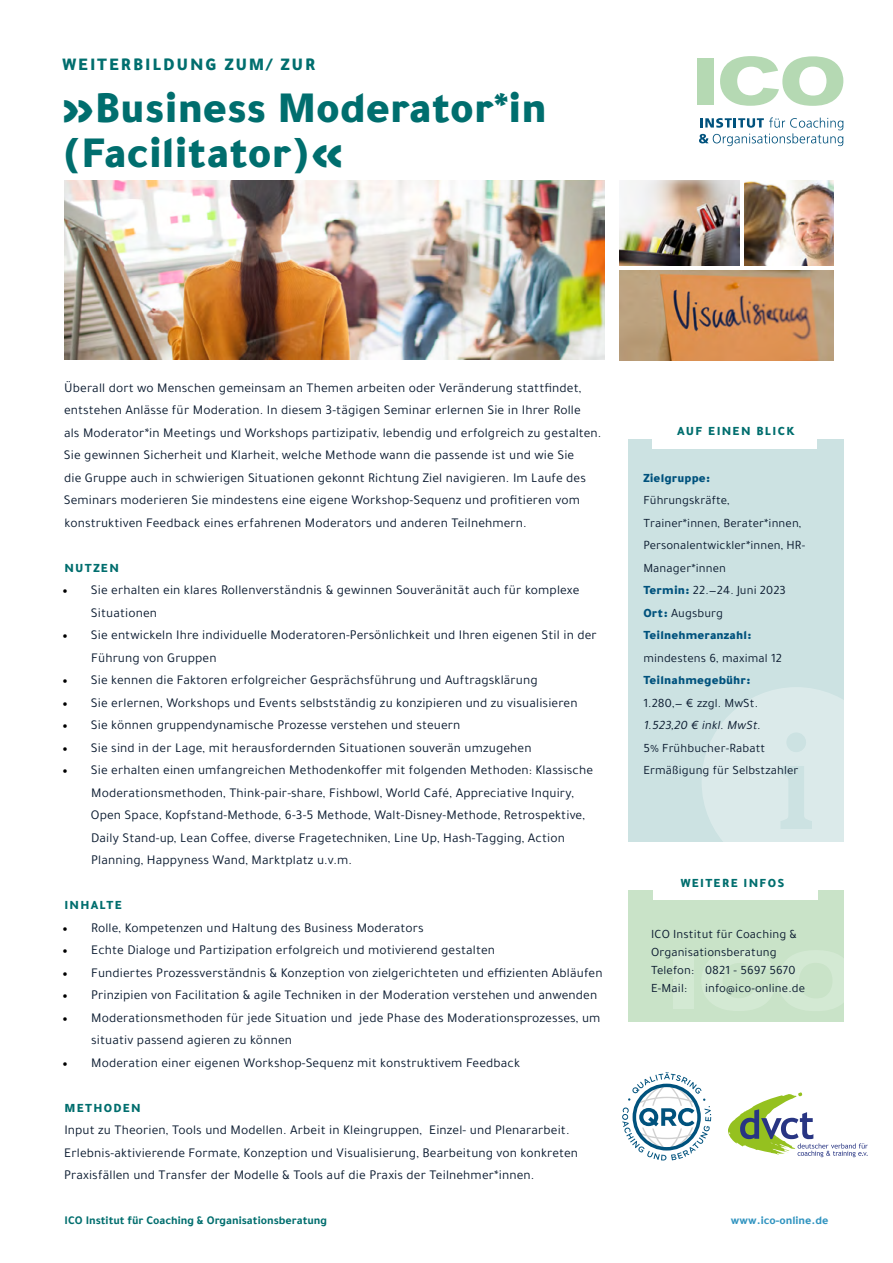
<style>
.page{position:relative;width:893px;height:1263px;background:#fff}
.page>*{position:absolute;margin:0;border:0;box-sizing:border-box;transform-origin:0 0}
.t1{font:900 45px/45px "Tajawal";color:#006e6e}
.t2{font:900 18px "Tajawal";letter-spacing:.1em;color:#006e6e}
.t3{font:13.5px/22.5px "Tajawal";letter-spacing:.01em;color:#0b1b30}
.t4{font:12.75px/22.5px "Tajawal";letter-spacing:.01em;color:#0b1b30}
.t5{font:900 12.75px "Tajawal";letter-spacing:.1em;color:#006e6e}
.t6{font:900 12.75px "Tajawal";letter-spacing:.01em;color:#00527d}
.t7{font:italic 12.75px "Tajawal";color:#0b1b30}
.t8{font:700 12px "Tajawal";color:#006e6e}
.t9{font:700 12px "Tajawal";color:#3194c0}
.s1{font-family:"Minion Pro";color:#000}
.s2{font-weight:900;color:#00527d}
</style>
<div class="page">
<div style="left:697px;top:58px;width:17px;height:46px;background:#b5d9b3"></div>
<svg style="left:720px;top:56px;width:123px;height:50px"></svg>
<svg style="left:699px;top:117px;width:144px;height:29px"></svg>
<img style="left:64px;top:180px;width:540px;height:180px">
<div style="left:628px;top:439px;width:215px;height:403px;background:#cce2e2"></div>
<svg style="left:702px;top:687px;width:141px;height:155px"></svg>
<div style="left:652px;top:414px;width:165px;height:35px;background:#fff"></div>
<img style="left:620px;top:180px;width:119px;height:85px">
<img style="left:744px;top:180px;width:90px;height:85px">
<img style="left:620px;top:270px;width:214px;height:90px">
<div style="left:629px;top:890px;width:215px;height:131px;background:#c9e3c8"></div>
<div style="left:673px;top:952px;width:20px;height:57px;background:#d3e9d3"></div>
<svg style="left:702px;top:950px;width:142px;height:61px"></svg>
<div style="left:653px;top:865px;width:165px;height:35px;background:#fff"></div>
<svg style="left:728px;top:1092px;width:140px;height:65px"></svg>
<svg style="left:622px;top:1072px;width:89px;height:88px"></svg>
<h2 class="t2" style="left:63px;top:49px;width:254px">WEITERBILDUNG ZUM/ ZUR</h2>
<h1 class="t1" style="left:63px;top:82px;width:486px">»Business Moderator*in (Facilitator)«</h1>
<p class="t3" style="left:64px;top:376px;width:539px">Überall dort wo Menschen gemeinsam an Themen arbeiten oder Veränderung stattfindet, entstehen Anlässe für Moderation. In diesem 3-tägigen Seminar erlernen Sie in Ihrer Rolle<br>als Moderator*in Meetings und Workshops partizipativ, lebendig und erfolgreich zu gestalten.<br>Sie gewinnen Sicherheit und Klarheit, welche Methode wann die passende ist und wie Sie<br>die Gruppe auch in schwierigen Situationen gekonnt Richtung Ziel navigieren. Im Laufe des Seminars moderieren Sie mindestens eine eigene Workshop-Sequenz und profitieren vom konstruktiven Feedback eines erfahrenen Moderators und anderen Teilnehmern.</p>
<p class="t5" style="left:64px;top:556px;width:56px">NUTZEN</p>
<p class="t3" style="left:91px;top:579px;width:490px;text-indent:-28px"><span class="s1">•</span> Sie erhalten ein klares Rollenverständnis &amp; gewinnen Souveränität auch für komplexe<br>Situationen</p>
<p class="t3" style="left:91px;top:624px;width:507px;text-indent:-29px"><span class="s1">•</span> Sie entwickeln Ihre individuelle Moderatoren-Persönlichkeit und Ihren eigenen Stil in der<br>Führung von Gruppen</p>
<p class="t3" style="left:63px;top:669px;width:477px"><span class="s1">•</span> Sie kennen die Faktoren erfolgreicher Gesprächsführung und Auftragsklärung</p>
<p class="t3" style="left:63px;top:691px;width:516px"><span class="s1">•</span> Sie erlernen, Workshops und Events selbstständig zu konzipieren und zu visualisieren</p>
<p class="t3" style="left:63px;top:714px;width:399px"><span class="s1">•</span> Sie können gruppendynamische Prozesse verstehen und steuern</p>
<p class="t3" style="left:63px;top:736px;width:471px"><span class="s1">•</span> Sie sind in der Lage, mit herausfordernden Situationen souverän umzugehen</p>
<p class="t3" style="left:91px;top:759px;width:504px;text-indent:-28px"><span class="s1">•</span> Sie erhalten einen umfangreichen Methodenkoffer mit folgenden Methoden: Klassische Moderationsmethoden, Think-pair-share, Fishbowl, World Café, Appreciative Inquiry, Open Space, Kopfstand-Methode, 6-3-5 Methode, Walt-Disney-Methode, Retrospektive, Daily Stand-up, Lean Coffee, diverse Fragetechniken, Line Up, Hash-Tagging, Action Planning, Happyness Wand, Marktplatz u.v.m.</p>
<p class="t5" style="left:64px;top:894px;width:59px">INHALTE</p>
<p class="t3" style="left:63px;top:916px;width:363px"><span class="s1">•</span> Rolle, Kompetenzen und Haltung des Business Moderators</p>
<p class="t3" style="left:63px;top:939px;width:434px"><span class="s1">•</span> Echte Dialoge und Partizipation erfolgreich und motivierend gestalten</p>
<p class="t3" style="left:63px;top:961px;width:541px"><span class="s1">•</span> Fundiertes Prozessverständnis &amp; Konzeption von zielgerichteten und effizienten Abläufen</p>
<p class="t3" style="left:63px;top:984px;width:536px"><span class="s1">•</span> Prinzipien von Facilitation &amp; agile Techniken in der Moderation verstehen und anwenden</p>
<p class="t3" style="left:91px;top:1006px;width:511px;text-indent:-29px"><span class="s1">•</span> Moderationsmethoden für jede Situation und jede Phase des Moderationsprozesses, um situativ passend agieren zu können</p>
<p class="t3" style="left:63px;top:1051px;width:459px"><span class="s1">•</span> Moderation einer eigenen Workshop-Sequenz mit konstruktivem Feedback</p>
<p class="t5" style="left:64px;top:1096px;width:78px">METHODEN</p>
<p class="t3" style="left:64px;top:1119px;width:515px">Input zu Theorien, Tools und Modellen. Arbeit in Kleingruppen, Einzel- und Plenararbeit.<br>Erlebnis-aktivierende Formate, Konzeption und Visualisierung, Bearbeitung von konkreten<br>Praxisfällen und Transfer der Modelle &amp; Tools auf die Praxis der Teilnehmer*innen.</p>
<p class="t5" style="left:677px;top:419px;width:119px">AUF EINEN BLICK</p>
<p class="t6" style="left:643px;top:466px;width:68px">Zielgruppe:</p>
<p class="t4" style="left:643px;top:489px;width:163px">Führungskräfte,<br>Trainer*innen, Berater*innen,<br>Personalentwickler*innen, HR-<br>Manager*innen<br><span class="s2">Termin:</span> 22.—24. Juni 2023<br><span class="s2">Ort:</span> Augsburg<br><span class="s2">Teilnehmeranzahl:</span></p>
<p class="t4" style="left:643px;top:646px;width:140px">mindestens 6, maximal 12</p>
<p class="t6" style="left:643px;top:669px;width:109px">Teilnahmegebühr:</p>
<p class="t4" style="left:643px;top:691px;width:116px">1.280,— € zzgl. MwSt.</p>
<p class="t7" style="left:643px;top:716px;width:122px">1.523,20 € inkl.MwSt.</p>
<p class="t4" style="left:643px;top:736px;width:157px">5% Frühbucher-Rabatt<br>Ermäßigung für Selbstzahler</p>
<p class="t5" style="left:681px;top:872px;width:105px">WEITERE INFOS</p>
<p class="t4" style="left:651px;top:925px;width:147px;line-height:18px">ICO Institut für Coaching &amp;<br>Organisationsberatung<br>Telefon: 0821 - 5697 5670<br>E-Mail:</p>
<p class="t4" style="left:705px;top:977px;width:101px">info@ico-online.de</p>
<p class="t8" style="left:65px;top:1211px;width:264px">ICO Institut für Coaching &amp; Organisationsberatung</p>
<p class="t9" style="left:731px;top:1211px;width:99px">www.ico-online.de</p>
</div>
